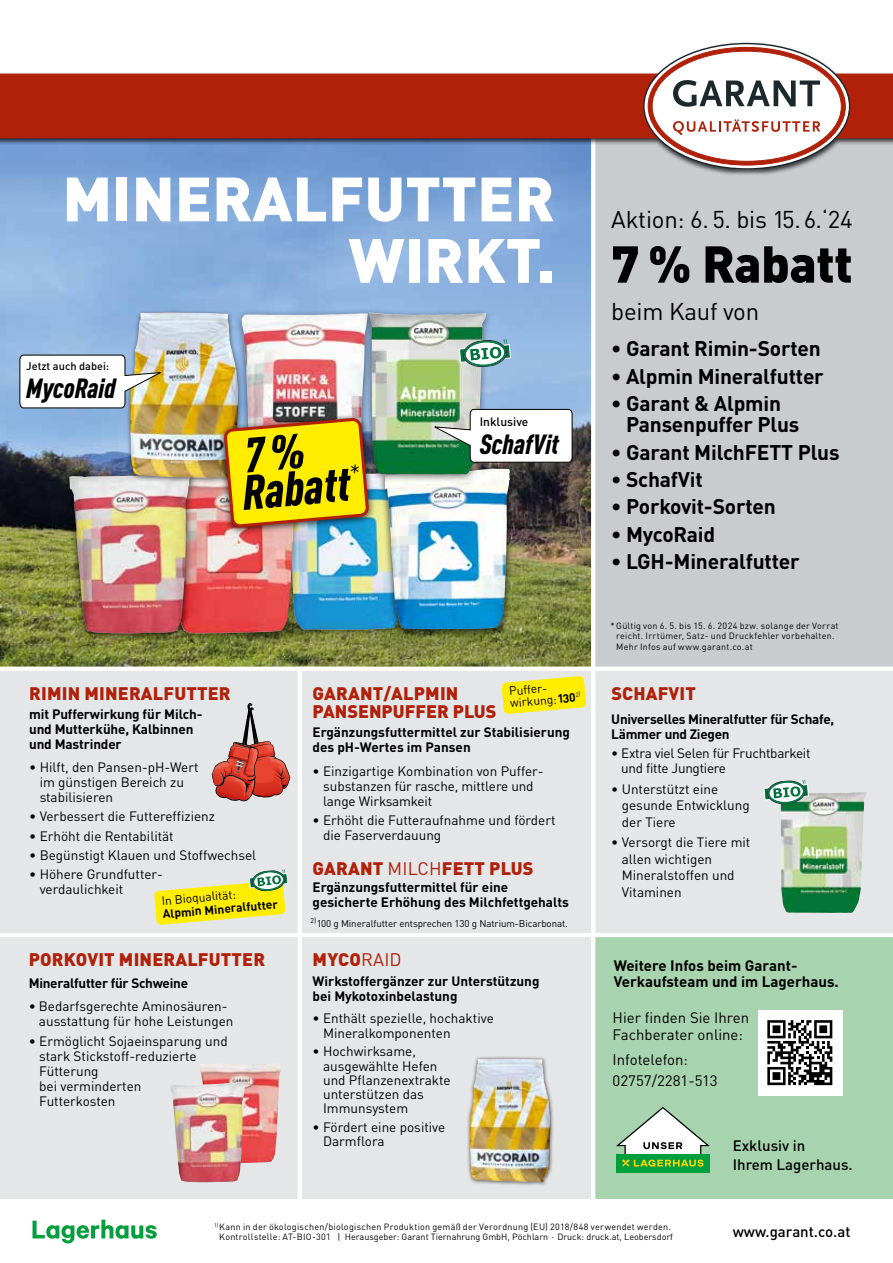
<style>
.page{position:relative;width:893px;height:1263px;background:#fff}
.page>*{position:absolute;margin:0;border:0;box-sizing:border-box;transform-origin:0 0}
.t1{font:900 61.5px/61.5px "DINOT";color:#fff;text-align:right}
.t2{font:900 51px "DINOT";letter-spacing:-.01em;color:#000}
.t3{font:italic 900 condensed 48.15px/37px "DINOT";color:#000}
.t4{font:italic 900 condensed 27.45px "DINOT";color:#000}
.t5{font:24px "DINOT";letter-spacing:-.01em;color:#000}
.t6{font:700 21px/21px "DINOT";letter-spacing:-.01em;color:#000}
.t7{font:900 18px/18px "DINOT";letter-spacing:.01em;color:#b12009}
.t8{font:15px/16.5px "DINOT";color:#000}
.t9{font:700 15px/16.5px "DINOT";color:#000}
.t10{font:500 15px/19.5px "DINOT";color:#000}
.t11{font:13.5px/15px "DINOT";color:#000}
.t12{font:700 13.5px/15px "DINOT";letter-spacing:-.005em;color:#000}
.t13{font:13.5px/15px "DINOT";letter-spacing:-.02em;color:#000}
.t14{font:12px/12px "DINOT";color:#000}
.t15{font:700 12px "DINOT";color:#000}
.t16{font:500 12px "DINOT";color:#000}
.t17{font:500 10.95px "DINOT";color:#000}
.t18{font:9.75px "DINOT";letter-spacing:-.01em;color:#000}
.t19{font:9px/10.5px "DINOT";letter-spacing:.025em;color:#000}
.s1{font-weight:700}
.s2{font-weight:400}
</style>
<div class="page">
<div style="left:0;top:129px;width:893px;height:1070px;background:#e4e6e7"></div>
<div style="left:591px;top:134px;width:302px;height:536px;background:#c8cccf"></div>
<img style="left:0;top:176px;width:591px;height:490px">
<hr style="left:298px;top:670px;width:4px;height:534px;background:#fff">
<div style="left:0;top:666px;width:893px;height:5px;background:#fff"></div>
<svg style="left:33px;top:1219px;width:124px;height:24px"></svg>
<div style="left:278px;top:465px;width:136px;height:174px;background:#000;opacity:.51"></div>
<img style="left:304px;top:484px;width:74px;height:146px">
<div style="left:159px;top:467px;width:145px;height:176px;background:#000;opacity:.51"></div>
<img style="left:198px;top:484px;width:99px;height:149px">
<div style="left:63px;top:467px;width:135px;height:175px;background:#000;opacity:.75"></div>
<img style="left:69px;top:472px;width:122px;height:161px">
<div style="left:378px;top:464px;width:139px;height:174px;background:#000;opacity:.75"></div>
<img style="left:385px;top:469px;width:125px;height:160px">
<div style="left:235px;top:308px;width:139px;height:176px;background:#8cb0db"></div>
<img style="left:243px;top:313px;width:119px;height:100px">
<div style="left:362px;top:307px;width:131px;height:177px;background:#000;opacity:.51"></div>
<img style="left:369px;top:312px;width:7px;height:101px">
<svg style="left:432px;top:409px;width:141px;height:54px;background:#cbdbd1"></svg>
<svg style="left:459px;top:339px;width:52px;height:29px;background:#8cb7ab"></svg>
<div style="left:594px;top:936px;width:299px;height:262px;background:#a8d3af"></div>
<div style="left:616px;top:1154px;width:93px;height:18px;background:#009e3d"></div>
<svg style="left:616px;top:1107px;width:93px;height:59px"></svg>
<div style="left:758px;top:1010px;width:85px;height:85px;background:#fff"></div>
<svg style="left:767px;top:1020px;width:65px;height:65px"></svg>
<hr style="left:0;top:933px;width:893px;height:4px;background:#fff">
<hr style="left:591px;top:128px;width:4px;height:1075px;background:#fff">
<div style="left:0;top:42px;width:893px;height:134px;background:#000;opacity:.75"></div>
<div style="left:0;top:74px;width:893px;height:64px;background:#b12009"></div>
<svg style="left:643px;top:43px;width:207px;height:126px"></svg>
<svg style="left:212px;top:703px;width:78px;height:98px"></svg>
<img style="left:200px;top:1064px;width:81px;height:99px">
<img style="left:170px;top:1082px;width:76px;height:100px">
<img style="left:780px;top:805px;width:4px;height:102px">
<svg style="left:764px;top:780px;width:45px;height:25px"></svg>
<svg style="left:502px;top:676px;width:84px;height:38px"></svg>
<svg style="left:154px;top:869px;width:134px;height:56px"></svg>
<div style="left:125px;top:309px;width:118px;height:175px;background:#000;opacity:.51"></div>
<img style="left:134px;top:312px;width:37px;height:63px">
<div style="left:466px;top:1056px;width:88px;height:130px;background:#000;opacity:.51"></div>
<img style="left:473px;top:1058px;width:27px;height:47px">
<div style="left:217px;top:413px;width:159px;height:123px;background:#000;opacity:.75"></div>
<svg style="left:225px;top:419px;width:143px;height:107px;background:#e7cd0e"></svg>
<img style="left:19px;top:354px;width:145px;height:55px">
<h1 class="t1" style="left:62px;top:166px;width:494px">MINERALFUTTER<br>WIRKT.</h1>
<p class="t17" style="left:26px;top:359px;width:84px">Jetzt auch dabei:</p>
<h3 class="t4" style="left:26px;top:371px;width:91px">MycoRaid</h3>
<h3 class="t3" style="left:237px;top:437px;width:119px;rotate:-5deg">7 %<br>Rabatt<sup>*</sup></h3>
<p class="t16" style="left:480px;top:414px;width:50px">Inklusive</p>
<h3 class="t4" style="left:480px;top:427px;width:81px">SchafVit</h3>
<h3 class="t7" style="left:29px;top:684px;width:203px">RIMIN MINERALFUTTER</h3>
<p class="t12" style="left:29px;top:706px;width:175px">mit Pufferwirkung für Milch&shy;und Mutterkühe, Kalbinnen und Mastrinder</p>
<p class="t11" style="left:40px;top:759px;width:160px;text-indent:-11px">• Hilft, den Pansen-pH-Wert im günstigen Bereich zu stabilisieren</p>
<p class="t11" style="left:29px;top:809px;width:187px">• Verbessert die Futtereffizienz</p>
<p class="t11" style="left:29px;top:828px;width:146px">• Erhöht die Rentabilität</p>
<p class="t11" style="left:29px;top:847px;width:229px">• Begünstigt Klauen und Stoffwechsel</p>
<p class="t11" style="left:40px;top:866px;width:125px;text-indent:-11px">• Höhere Grundfutter&shy;verdaulichkeit</p>
<p class="t14" style="left:161px;top:894px;width:76px;rotate:-5deg">In Bioqualität:</p>
<p class="t15" style="left:162px;top:906px;width:117px;rotate:-5deg">Alpmin Mineralfutter</p>
<h3 class="t7" style="left:29px;top:950px;width:238px">PORKOVIT MINERALFUTTER</h3>
<p class="t12" style="left:29px;top:975px;width:161px">Mineralfutter für Schweine</p>
<p class="t11" style="left:39px;top:999px;width:196px;text-indent:-10px">• Bedarfsgerechte Aminosäuren&shy;ausstattung für hohe Leistungen</p>
<p class="t11" style="left:39px;top:1033px;width:190px;text-indent:-11px">• Ermöglicht Sojaeinsparung und stark Stickstoff-reduzierte<br>Fütterung<br>bei verminderten<br>Futterkosten</p>
<p class="t14" style="left:509px;top:685px;width:72px;rotate:-5deg">Puffer&shy;wirkung:<span class="s1">130</span><sup>2)</sup></p>
<h3 class="t7" style="left:313px;top:684px;width:185px">GARANT/ALPMIN<br>PANSENPUFFER PLUS</h3>
<p class="t12" style="left:313px;top:725px;width:259px">Ergänzungsfuttermittel zur Stabilisierung des pH-Wertes im Pansen</p>
<p class="t11" style="left:323px;top:763px;width:222px;text-indent:-11px">• Einzigartige Kombination von Puffer&shy;substanzen für rasche, mittlere und lange Wirksamkeit</p>
<p class="t11" style="left:323px;top:812px;width:234px;text-indent:-11px">• Erhöht die Futteraufnahme und fördert die Faserverdauung</p>
<h3 class="t7" style="left:313px;top:859px;width:222px">GARANT <span class="s2">MILCH</span>FETT PLUS</h3>
<p class="t12" style="left:313px;top:879px;width:258px">Ergänzungsfuttermittel für eine gesicherte Erhöhung des Milchfettgehalts</p>
<p class="t18" style="left:310px;top:917px;width:259px"><sup>2)</sup>100 g Mineralfutter entsprechen 130 g Natrium-Bicarbonat.</p>
<h3 class="t7" style="left:313px;top:950px;width:91px">MYCO<span class="s2">RAID</span></h3>
<p class="t12" style="left:313px;top:973px;width:228px">Wirkstoffergänzer zur Unterstützung bei Mykotoxinbelastung</p>
<p class="t11" style="left:323px;top:1011px;width:172px;line-height:14.2px;text-indent:-11px">• Enthält spezielle, hochaktive<br>Mineralkomponenten</p>
<p class="t11" style="left:323px;top:1044px;width:129px;line-height:14.2px;text-indent:-11px">• Hochwirksame, ausgewählte Hefen und Pflanzenextrakte unterstützen das<br>Immunsystem</p>
<p class="t11" style="left:323px;top:1119px;width:124px;line-height:14.2px;text-indent:-11px">• Fördert eine positive<br>Darmflora</p>
<h3 class="t5" style="left:611px;top:204px;width:243px">Aktion: 6. 5. bis 15. 6. ‘24</h3>
<h2 class="t2" style="left:611px;top:230px;width:243px">7 % Rabatt</h2>
<h3 class="t5" style="left:611px;top:296px;width:149px">beim Kauf von</h3>
<h3 class="t6" style="left:611px;top:338px;width:211px">• Garant Rimin-Sorten</h3>
<h3 class="t6" style="left:611px;top:365px;width:214px">• Alpmin Mineralfutter</h3>
<h3 class="t6" style="left:626px;top:392px;width:175px;text-indent:-15px">• Garant &amp; Alpmin<br>Pansenpuffer Plus</h3>
<h3 class="t6" style="left:611px;top:441px;width:230px">• Garant MilchFETT Plus</h3>
<h3 class="t6" style="left:611px;top:468px;width:93px">• SchafVit</h3>
<h3 class="t6" style="left:611px;top:496px;width:166px">• Porkovit-Sorten</h3>
<h3 class="t6" style="left:611px;top:523px;width:105px">• MycoRaid</h3>
<h3 class="t6" style="left:611px;top:550px;width:190px">• LGH-Mineralfutter</h3>
<p class="t19" style="left:616px;top:620px;width:224px;text-indent:-6px">* Gültig von 6. 5. bis 15. 6. 2024 bzw. solange der Vorrat reicht. Irrtümer, Satz- und Druckfehler vorbehalten.<br>Mehr Infos auf www.garant.co.at</p>
<h3 class="t7" style="left:611px;top:684px;width:86px">SCHAFVIT</h3>
<p class="t12" style="left:611px;top:711px;width:224px">Universelles Mineralfutter für Schafe,<br>Lämmer und Ziegen</p>
<p class="t13" style="left:621px;top:745px;width:191px;text-indent:-10px">• Extra viel Selen für Fruchtbarkeit und fitte Jungtiere</p>
<p class="t11" style="left:622px;top:780px;width:129px;line-height:16.5px;text-indent:-11px">• Unterstützt eine gesunde Entwicklung der Tiere</p>
<p class="t11" style="left:622px;top:834px;width:130px;line-height:16.5px;text-indent:-11px">• Versorgt die Tiere mit allen wichtigen<br>Mineralstoffen und<br>Vitaminen</p>
<p class="t9" style="left:614px;top:957px;width:227px">Weitere Infos beim Garant-<br>Verkaufsteam und im Lagerhaus.</p>
<p class="t8" style="left:613px;top:1009px;width:138px">Hier finden Sie Ihren<br>Fachberater online:</p>
<p class="t8" style="left:613px;top:1049px;width:107px;line-height:21px">Infotelefon:<br>02757/2281-513</p>
<p class="t10" style="left:733px;top:1135px;width:122px">Exklusiv in<br>Ihrem Lagerhaus.</p>
<p class="t19" style="left:214px;top:1221px;width:460px;text-align:center"><sup>1)</sup>Kann in der ökologischen/biologischen Produktion gemäß der Verordnung (EU) 2018/848 verwendet werden.<br>Kontrollstelle: AT-BIO-301 | Herausgeber: Garant Tiernahrung GmbH, Pöchlarn ⋅ Druck: druck.at, Leobersdorf</p>
<p class="t10" style="left:733px;top:1222px;width:119px">www.garant.co.at</p>
</div>
